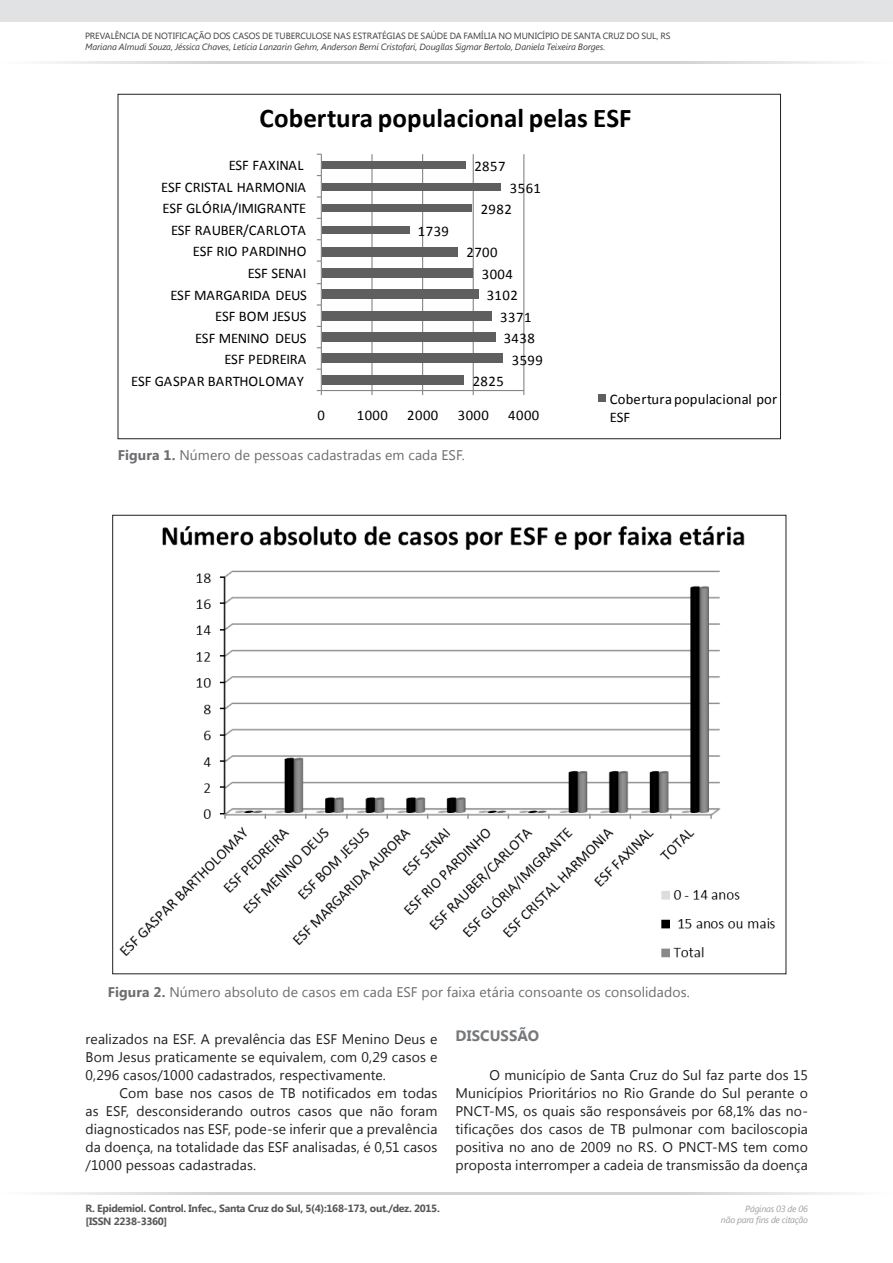
<style>
.page{position:relative;width:893px;height:1263px;background:#fff}
.page>*{position:absolute;margin:0;border:0;box-sizing:border-box;transform-origin:0 0}
.t1{font:700 27.15px "Calibri";letter-spacing:.005em;color:#000}
.SESSAO{font:700 15px "Segoe UI";letter-spacing:.005em;color:#76787b}
.t2{font:14.7px/18px "Calibri";letter-spacing:.005em;color:#000}
.t3{font:14.7px "Calibri";letter-spacing:-.015em;color:#000}
.t4{font:14.7px "Calibri";letter-spacing:-.025em;color:#000}
.texto_ok{font:13.95px/18px "Segoe UI";letter-spacing:.01em;color:#231f20;text-align:justify}
.TABELA{font:13.95px "Segoe UI";letter-spacing:.01em;color:#6c6d70}
.t5{font:700 10.5px "Segoe UI";letter-spacing:-.03em;color:#57585a}
.t6{font:italic 9px "Segoe UI";letter-spacing:-.01em;color:#3e3e3f}
.t7{font:9px "Segoe UI";letter-spacing:-.01em;color:#3e3e3f}
.t8{font:italic 9px "Segoe UI";letter-spacing:-.03em;color:#9d9fa2}
.s1{font-weight:700}
</style>
<div class="page">
<hr style="left:0;top:1192px;width:447px;height:2px;background:#d1d2d4">
<hr style="left:446px;top:1192px;width:447px;height:2px;background:#d1d2d4">
<hr style="left:0;top:61px;width:447px;height:3px;background:#d1d2d4">
<hr style="left:446px;top:61px;width:447px;height:3px;background:#d1d2d4">
<div style="left:0;top:0;width:893px;height:21px;background:#e1e2e4"></div>
<svg style="left:316px;top:153px;width:290px;height:249px"></svg>
<img style="left:119px;top:526px;width:656px;height:432px">
<p class="t7" style="left:85px;top:29px;width:587px">PREVALÊNCIA DE NOTIFICAÇÃO DOS CASOS DE TUBERCULOSE NAS ESTRATÉGIAS DE SAÚDE DA FAMÍLIA NO MUNICÍPIO DE SANTA CRUZ DO SUL, RS</p>
<p class="t6" style="left:85px;top:40px;width:522px">Mariana Almudi Souza, Jéssica Chaves, Letícia Lanzarin Gehm, Anderson Berni Cristofari, Dougllas Sigmar Bertolo, Daniela Teixeira Borges.</p>
<p class="t1" style="left:259px;top:100px;width:373px">Cobertura populacional pelas ESF</p>
<p class="t2" style="left:229px;top:156px;width:76px">ESF FAXINAL</p>
<p class="t2" style="left:474px;top:157px;width:33px">2857</p>
<p class="t2" style="left:161px;top:178px;width:146px">ESF CRISTAL HARMONIA</p>
<p class="t2" style="left:510px;top:179px;width:33px">3561</p>
<p class="t3" style="left:163px;top:199px;width:145px">ESF GLÓRIA/IMIGRANTE</p>
<p class="t2" style="left:481px;top:200px;width:33px">2982</p>
<p class="t2" style="left:171px;top:221px;width:136px">ESF RAUBER/CARLOTA</p>
<p class="t2" style="left:418px;top:222px;width:33px">1739</p>
<p class="t2" style="left:193px;top:243px;width:115px">ESF RIO PARDINHO</p>
<p class="t2" style="left:466px;top:243px;width:33px">2700</p>
<p class="t2" style="left:248px;top:264px;width:60px">ESF SENAI</p>
<p class="t2" style="left:482px;top:265px;width:33px">3004</p>
<p class="t2" style="left:171px;top:286px;width:138px">ESF MARGARIDA DEUS</p>
<p class="t2" style="left:487px;top:286px;width:33px">3102</p>
<p class="t2" style="left:215px;top:307px;width:93px">ESF BOM JESUS</p>
<p class="t2" style="left:500px;top:308px;width:33px">3371</p>
<p class="t4" style="left:195px;top:328px;width:113px">ESF MENINO DEUS</p>
<p class="t2" style="left:504px;top:330px;width:33px">3438</p>
<p class="t2" style="left:224px;top:350px;width:83px">ESF PEDREIRA</p>
<p class="t2" style="left:512px;top:351px;width:33px">3599</p>
<p class="t2" style="left:131px;top:372px;width:174px">ESF GASPAR BARTHOLOMAY</p>
<p class="t2" style="left:473px;top:373px;width:33px">2825</p>
<p class="t2" style="left:318px;top:406px;width:9px">0</p>
<p class="t2" style="left:357px;top:406px;width:33px">1000</p>
<p class="t2" style="left:407px;top:406px;width:33px">2000</p>
<p class="t2" style="left:458px;top:406px;width:33px">3000</p>
<p class="t2" style="left:508px;top:406px;width:33px">4000</p>
<p class="TABELA" style="left:118px;top:445px;width:349px"><span class="s1">Figura 1.</span> Número de pessoas cadastradas em cada ESF.</p>
<p class="t2" style="left:610px;top:390px;width:169px">Cobertura populacional por<br>ESF</p>
<p class="TABELA" style="left:108px;top:983px;width:584px"><span class="s1">Figura 2.</span> Número absoluto de casos em cada ESF por faixa etária consoante os consolidados.</p>
<p class="texto_ok" style="left:86px;top:1029px;width:353px">realizados na ESF. A prevalência das ESF Menino Deus e Bom Jesus praticamente se equivalem, com 0,29 casos e 0,296 casos/1000 cadastrados, respectivamente.</p>
<p class="texto_ok" style="left:86px;top:1083px;width:353px;text-indent:34px">Com base nos casos de TB notificados em todas as ESF, desconsiderando outros casos que não foram diagnosticados nas ESF, pode-se inferir que a prevalência da doença, na totalidade das ESF analisadas, é 0,51 casos /1000 pessoas cadastradas.</p>
<p class="t5" style="left:86px;top:1201px;width:356px">R. Epidemiol. Control. Infec., Santa Cruz do Sul, 5(4):168-173, out./dez. 2015.</p>
<p class="t5" style="left:86px;top:1213px;width:83px">[ISSN 2238-3360]</p>
<p class="SESSAO" style="left:455px;top:1025px;width:85px">DISCUSSÃO</p>
<p class="texto_ok" style="left:455px;top:1065px;width:354px;text-indent:34px">O município de Santa Cruz do Sul faz parte dos 15<br>Municípios Prioritários no Rio Grande do Sul perante o PNCT-MS, os quais são responsáveis por 68,1% das no&shy;tificações dos casos de TB pulmonar com baciloscopia positiva no ano de 2009 no RS. O PNCT-MS tem como proposta interromper a cadeia de transmissão da doença</p>
<p class="t8" style="left:745px;top:1203px;width:64px">Páginas 03 de 06</p>
<p class="t8" style="left:721px;top:1213px;width:88px">não para fins de citação</p>
</div>
